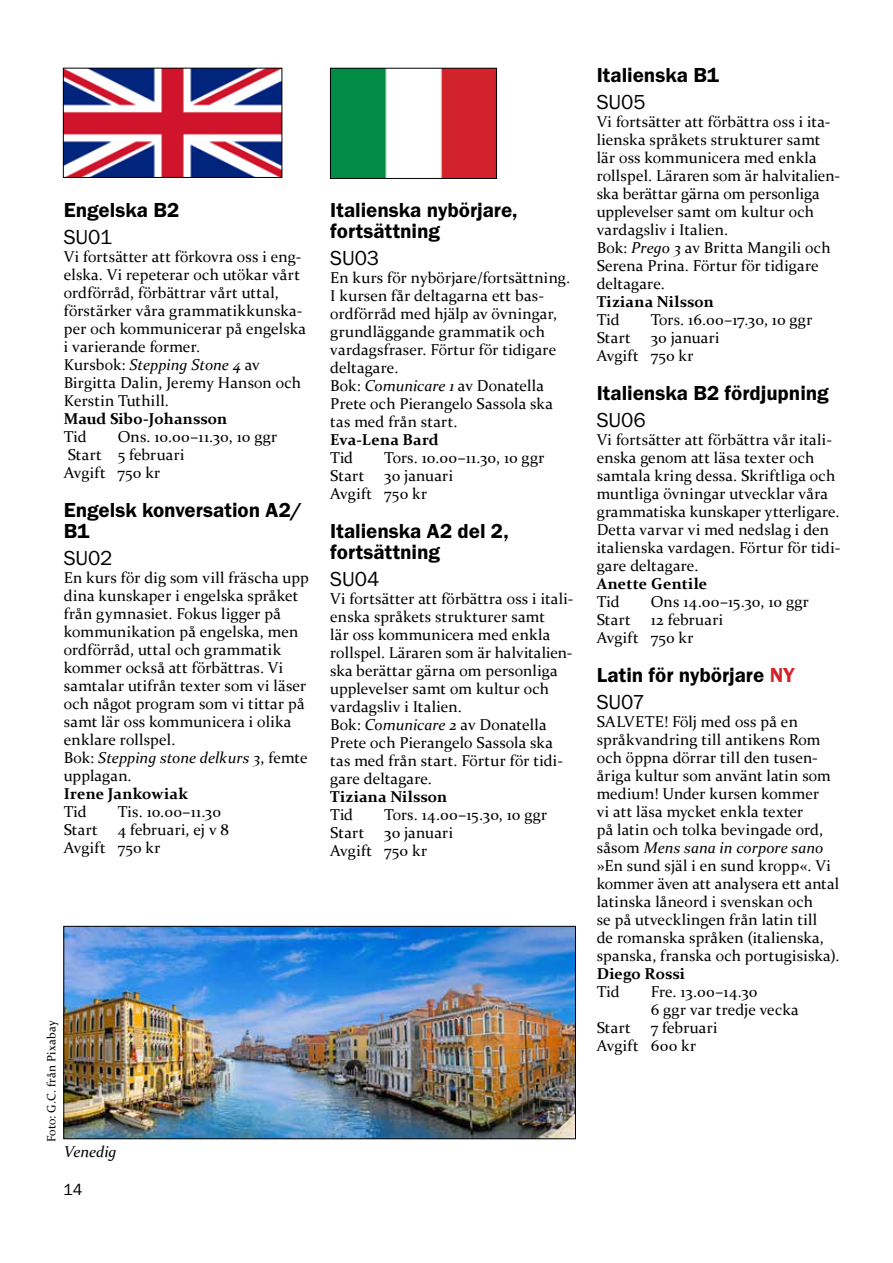
<style>
.page{position:relative;width:893px;height:1263px;background:#fff}
.page>*{position:absolute;margin:0;border:0;box-sizing:border-box;transform-origin:0 0}
.t1{font:21px/21px "Franklin Gothic URW Dem";letter-spacing:-.005em;color:#000}
.t2{font:21px "Franklin Gothic URW Boo";letter-spacing:-.01em;color:#000}
.t3{font:16.5px "Franklin Gothic URW Boo";color:#000}
.t4{font:15.75px/18px "Constantia";letter-spacing:.01em;color:#000}
.t5{font:700 15.75px "Constantia";letter-spacing:.01em;color:#000}
.t6{font:italic 15.75px "Constantia";letter-spacing:-.005em;color:#000}
.t7{font:12px "Constantia";letter-spacing:.015em;color:#000}
.s1{font-style:italic}
.s2{color:#d2232a}
</style>
<div class="page">
<img style="left:65px;top:70px;width:215px;height:106px">
<div style="left:63px;top:68px;width:219px;height:110px;border:1px solid #000"></div>
<img style="left:332px;top:70px;width:163px;height:107px">
<div style="left:330px;top:68px;width:167px;height:111px;border:1px solid #000"></div>
<img style="left:65px;top:928px;width:509px;height:209px">
<div style="left:63px;top:926px;width:513px;height:213px;border:1px solid #000"></div>
<h1 class="t1" style="left:64px;top:199px;width:117px">Engelska B2</h1>
<h1 class="t2" style="left:64px;top:224px;width:50px">SU01</h1>
<p class="t4" style="left:64px;top:247px;width:244px">Vi fortsätter att förkovra oss i eng&shy;elska. Vi repeterar och utökar vårt ordförråd, förbättrar vårt uttal, förstärker våra grammatikkunska&shy;per och kommunicerar på engelska i varierande former.<br>Kursbok: <span class="s1">Stepping Stone 4</span> av<br>Birgitta Dalin, Jeremy Hanson och<br>Kerstin Tuthill.</p>
<p class="t5" style="left:64px;top:408px;width:165px">Maud Sibo-Johansson</p>
<p class="t4" style="left:64px;top:427px;width:24px">Tid</p>
<p class="t4" style="left:64px;top:427px;width:215px;text-indent:54px">Ons. 10.00–11.30, 10 ggr<br>Start 5 februari<br>Avgift 750 kr</p>
<h1 class="t1" style="left:64px;top:499px;width:240px">Engelsk konversation A2/<br>B1</h1>
<h1 class="t2" style="left:64px;top:545px;width:50px">SU02</h1>
<p class="t4" style="left:64px;top:568px;width:247px">En kurs för dig som vill fräscha upp dina kunskaper i engelska språket från gymnasiet. Fokus ligger på kommunikation på engelska, men ordförråd, uttal och grammatik kommer också att förbättras. Vi samtalar utifrån texter som vi läser och något program som vi tittar på samt lär oss kommunicera i olika enklare rollspel.<br>Bok: <span class="s1">Stepping stone delkurs 3</span>, femte upplagan.</p>
<p class="t5" style="left:64px;top:783px;width:126px">Irene Jankowiak</p>
<p class="t4" style="left:64px;top:802px;width:24px">Tid</p>
<p class="t4" style="left:118px;top:802px;width:105px">Tis. 10.00–11.30</p>
<p class="t4" style="left:64px;top:820px;width:36px">Start</p>
<p class="t4" style="left:64px;top:820px;width:167px;text-indent:54px">4 februari, ej v 8<br>Avgift 750 kr</p>
<h1 class="t1" style="left:330px;top:199px;width:189px">Italienska nybörjare, fortsättning</h1>
<h1 class="t2" style="left:330px;top:245px;width:50px">SU03</h1>
<p class="t4" style="left:330px;top:268px;width:241px">En kurs för nybörjare/fortsättning.<br>I kursen får deltagarna ett bas&shy;ordförråd med hjälp av övningar, grundläggande grammatik och vardagsfraser. Förtur för tidigare deltagare.<br>Bok: <span class="s1">Comunicare 1</span> av Donatella<br>Prete och Pierangelo Sassola ska tas med från start.</p>
<p class="t5" style="left:330px;top:429px;width:110px">Eva-Lena Bard</p>
<p class="t4" style="left:330px;top:448px;width:24px">Tid</p>
<p class="t4" style="left:384px;top:448px;width:162px">Tors. 10.00–11.30, 10 ggr</p>
<p class="t4" style="left:330px;top:466px;width:36px">Start</p>
<p class="t4" style="left:330px;top:466px;width:124px;text-indent:54px">30 januari<br>Avgift 750 kr</p>
<h1 class="t1" style="left:330px;top:520px;width:180px">Italienska A2 del 2, fortsättning</h1>
<h1 class="t2" style="left:330px;top:566px;width:51px">SU04</h1>
<p class="t4" style="left:330px;top:589px;width:245px">Vi fortsätter att förbättra oss i itali&shy;enska språkets strukturer samt<br>lär oss kommunicera med enkla rollspel. Läraren som är halvitalien&shy;ska berättar gärna om personliga upplevelser samt om kultur och vardagsliv i Italien.<br>Bok: <span class="s1">Comunicare 2</span> av Donatella<br>Prete och Pierangelo Sassola ska tas med från start. Förtur för tidi&shy;gare deltagare.</p>
<p class="t5" style="left:330px;top:786px;width:119px">Tiziana Nilsson</p>
<p class="t4" style="left:330px;top:805px;width:24px">Tid</p>
<p class="t4" style="left:384px;top:805px;width:165px">Tors. 14.00–15.30, 10 ggr</p>
<p class="t4" style="left:330px;top:823px;width:36px">Start</p>
<p class="t4" style="left:330px;top:823px;width:124px;text-indent:54px">30 januari<br>Avgift 750 kr</p>
<p class="t7" style="left:43px;top:1142px;width:124px;rotate:-90deg">Foto: G.C. från Pixabay</p>
<p class="t6" style="left:64px;top:1141px;width:54px">Venedig</p>
<p class="t3" style="left:63px;top:1180px;width:21px">14</p>
<h1 class="t1" style="left:597px;top:64px;width:124px">Italienska B1</h1>
<h1 class="t2" style="left:597px;top:89px;width:50px">SU05</h1>
<p class="t4" style="left:597px;top:112px;width:245px">Vi fortsätter att förbättra oss i ita&shy;lienska språkets strukturer samt lär oss kommunicera med enkla rollspel. Läraren som är halvitalien&shy;ska berättar gärna om personliga upplevelser samt om kultur och vardagsliv i Italien.<br>Bok: <span class="s1">Prego 3</span> av Britta Mangili och<br>Serena Prina. Förtur för tidigare deltagare.</p>
<p class="t5" style="left:597px;top:291px;width:119px">Tiziana Nilsson</p>
<p class="t4" style="left:597px;top:310px;width:24px">Tid</p>
<p class="t4" style="left:651px;top:310px;width:163px">Tors. 16.00–17.30, 10 ggr</p>
<p class="t4" style="left:597px;top:328px;width:36px">Start</p>
<p class="t4" style="left:597px;top:328px;width:124px;text-indent:54px">30 januari<br>Avgift 750 kr</p>
<h1 class="t1" style="left:597px;top:382px;width:234px">Italienska B2 fördjupning</h1>
<h1 class="t2" style="left:597px;top:407px;width:51px">SU06</h1>
<p class="t4" style="left:597px;top:430px;width:245px">Vi fortsätter att förbättra vår itali&shy;enska genom att läsa texter och samtala kring dessa. Skriftliga och muntliga övningar utvecklar våra grammatiska kunskaper ytterligare.<br>Detta varvar vi med nedslag i den italienska vardagen. Förtur för tidi&shy;gare deltagare.</p>
<p class="t5" style="left:597px;top:573px;width:112px">Anette Gentile</p>
<p class="t4" style="left:597px;top:592px;width:24px">Tid</p>
<p class="t4" style="left:651px;top:592px;width:160px">Ons 14.00–15.30, 10 ggr</p>
<p class="t4" style="left:597px;top:610px;width:36px">Start</p>
<p class="t4" style="left:597px;top:610px;width:128px;text-indent:54px">12 februari<br>Avgift 750 kr</p>
<h1 class="t1" style="left:597px;top:664px;width:199px">Latin för nybörjare <span class="s2">NY</span></h1>
<h1 class="t2" style="left:597px;top:689px;width:50px">SU07</h1>
<p class="t4" style="left:597px;top:712px;width:244px">SALVETE! Följ med oss på en språkvandring till antikens Rom och öppna dörrar till den tusen&shy;åriga kultur som använt latin som medium! Under kursen kommer<br>vi att läsa mycket enkla texter<br>på latin och tolka bevingade ord, såsom <span class="s1">Mens sana in corpore sano </span>»En sund själ i en sund kropp«. Vi kommer även att analysera ett antal latinska låneord i svenskan och<br>se på utvecklingen från latin till<br>de romanska språken (italienska, spanska, franska och portugisiska).</p>
<p class="t5" style="left:597px;top:963px;width:90px">Diego Rossi</p>
<p class="t4" style="left:597px;top:982px;width:24px">Tid</p>
<p class="t4" style="left:651px;top:982px;width:150px">Fre. 13.00–14.30<br>6 ggr var tredje vecka</p>
<p class="t4" style="left:597px;top:1018px;width:36px">Start</p>
<p class="t4" style="left:597px;top:1018px;width:122px;text-indent:54px">7 februari<br>Avgift 600 kr</p>
</div>
